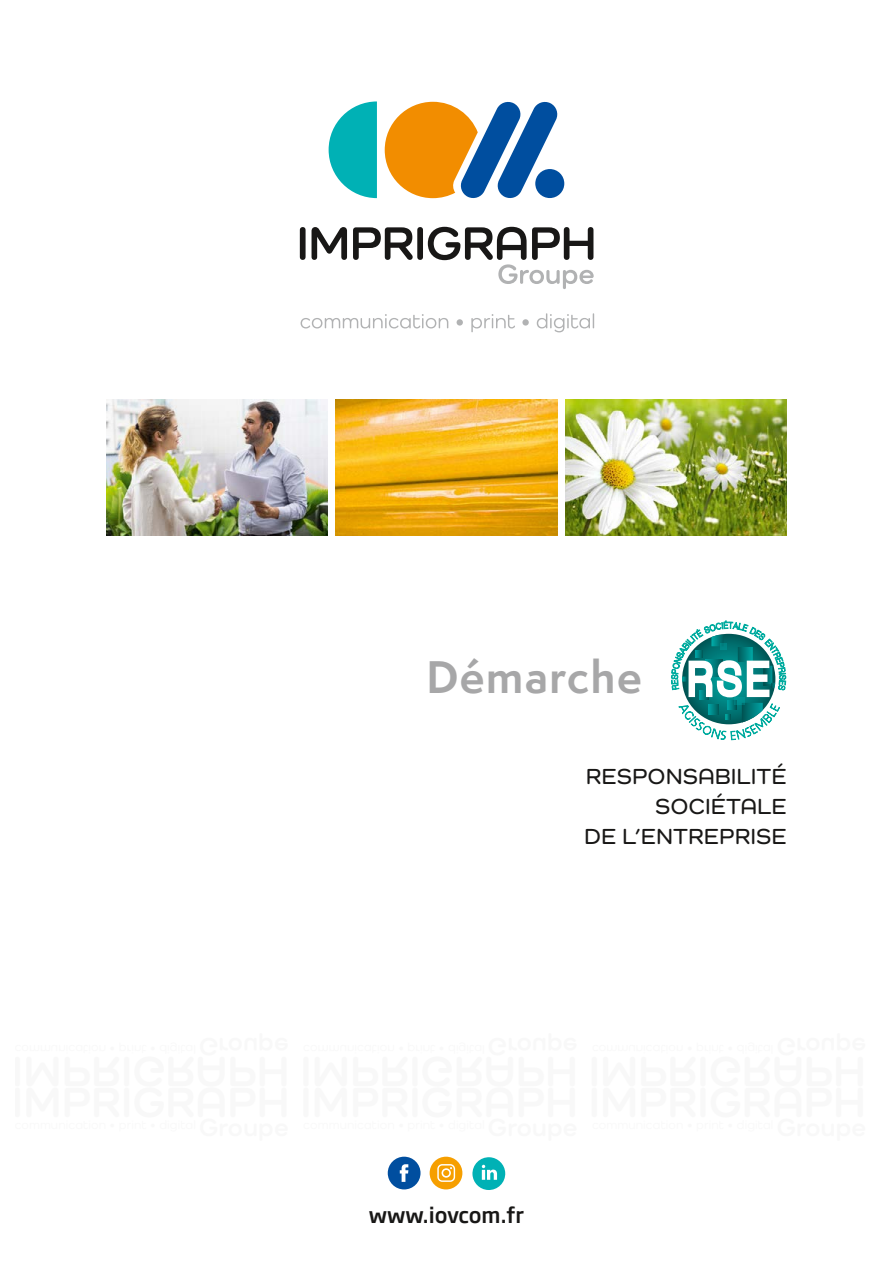
<style>
.page{position:relative;width:893px;height:1263px;background:#fff}
.page>*{position:absolute;margin:0;border:0;box-sizing:border-box;transform-origin:0 0}
.t1{font:900 49.05px "Walkway";color:#fff;scale:.7 1}
.t2{font:700 42px "Semplicita Pro";letter-spacing:.04em;color:#a7a7a8}
.t3{font:600 22.5px/30px "Como";letter-spacing:.03em;color:#181716;text-align:right}
.t4{font:500 21px "Soho Gothic Std";color:#181716}
</style>
<div class="page">
<img style="left:106px;top:400px;width:221px;height:136px">
<img style="left:336px;top:400px;width:221px;height:136px">
<img style="left:566px;top:400px;width:221px;height:136px">
<div style="left:388px;top:1157px;width:32px;height:32px;background:#004e9f;border-radius:50%"></div>
<svg style="left:400px;top:1164px;width:8px;height:18px"></svg>
<div style="left:430px;top:1157px;width:32px;height:32px;background:#f69f00;border-radius:50%"></div>
<svg style="left:437px;top:1164px;width:18px;height:18px"></svg>
<svg style="left:472px;top:1157px;width:33px;height:33px"></svg>
<svg style="left:329px;top:101px;width:48px;height:97px"></svg>
<div style="left:535px;top:169px;width:29px;height:29px;background:#004e9f;border-radius:50%"></div>
<svg style="left:385px;top:101px;width:174px;height:98px"></svg>
<svg style="left:301px;top:314px;width:147px;height:14px"></svg>
<div style="left:457px;top:319px;width:6px;height:7px;background:#b1b2b3;border-radius:50%"></div>
<svg style="left:471px;top:314px;width:44px;height:18px"></svg>
<div style="left:522px;top:319px;width:7px;height:7px;background:#b1b2b3;border-radius:50%"></div>
<svg style="left:537px;top:313px;width:57px;height:19px"></svg>
<div style="left:300px;top:227px;width:6px;height:33px;background:#181716;border-radius:3px"></div>
<svg style="left:312px;top:227px;width:35px;height:33px"></svg>
<svg style="left:353px;top:227px;width:60px;height:33px"></svg>
<div style="left:417px;top:227px;width:6px;height:33px;background:#181716;border-radius:3px"></div>
<svg style="left:428px;top:227px;width:166px;height:62px"></svg>
<svg style="left:671px;top:620px;width:115px;height:121px"></svg>
<h2 class="t2" style="left:426px;top:646px;width:217px">Démarche</h2>
<h1 class="t1" style="left:689px;top:653px;width:112px">RSE</h1>
<p class="t3" style="left:584px;top:761px;width:204px">RESPONSABILITÉ<br>SOCIÉTALE<br>DE L’ENTREPRISE</p>
<p class="t4" style="left:369px;top:1202px;width:157px">www.iovcom.fr</p>
</div>
